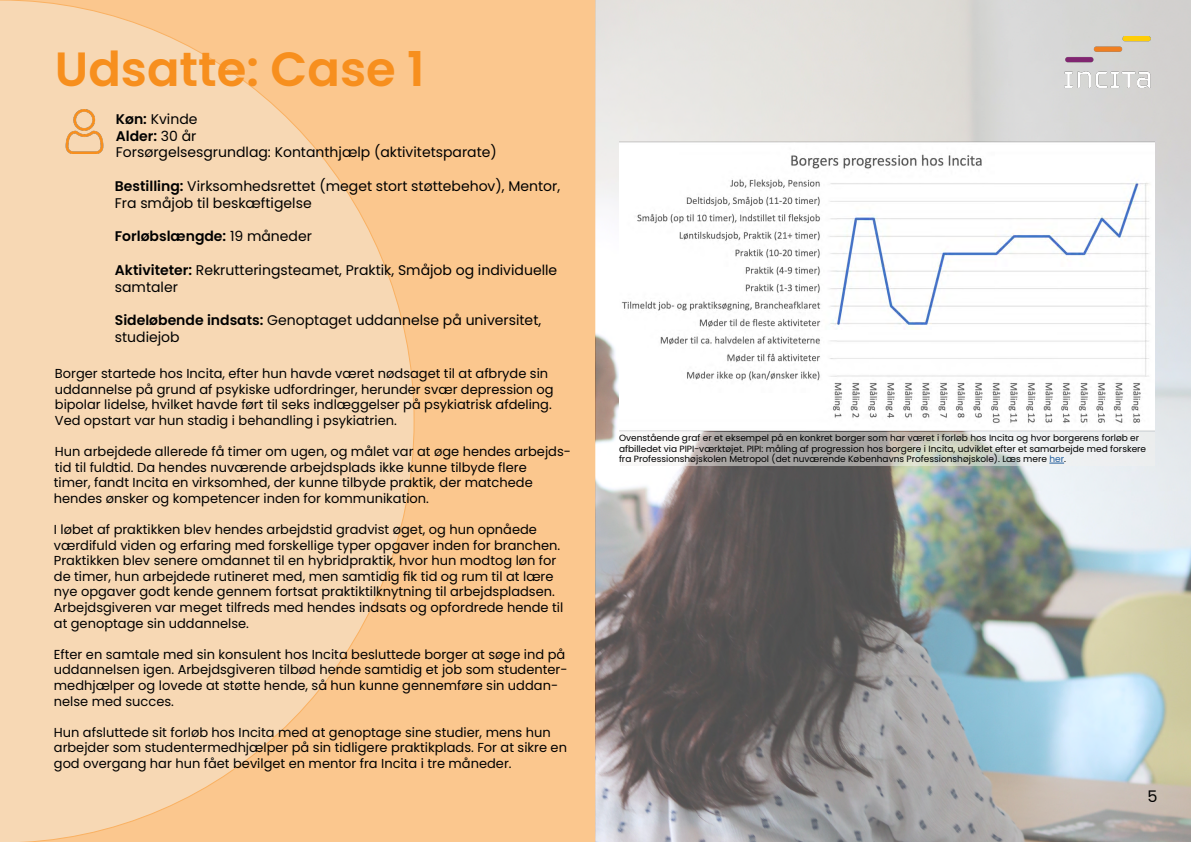
<style>
.page{position:relative;width:1191px;height:842px;background:#fff}
.page>*{position:absolute;margin:0;border:0;box-sizing:border-box;transform-origin:0 0}
.t1{font:600 48px "Poppins";color:#f78f1e}
.t2{font:16px "Poppins";color:#000}
.t3{font:14px/16.8px "Poppins";color:#000}
.t4{font:600 14px "Poppins";color:#000}
.t5{font:13px/15.6px "Poppins";color:#000}
.t6{font:9px/10.8px "Poppins";color:#000}
.s1{font-weight:600}
.s2{font-weight:400}
.s3{color:#215e9e}
</style>
<div class="page">
<div style="left:0;top:0;width:595px;height:842px;background:#fbc78e"></div>
<svg style="left:0;top:0;width:415px;height:842px;fill:#f7d8b4"></svg>
<img style="left:595px;top:0;width:596px;height:842px">
<img style="left:62px;top:109px;width:44px;height:44px">
<img style="left:619px;top:142px;width:536px;height:291px">
<img style="left:1062px;top:36px;width:93px;height:53px">
<svg style="left:619px;top:432px;width:535px;height:34px"></svg>
<svg style="left:1049px;top:463px;width:15px;height:1px"></svg>
<h1 class="t1" style="left:55px;top:42px;width:371px">Udsatte: Case 1</h1>
<p class="t3" style="left:116px;top:111px;width:382px"><span class="s1">Køn:</span> Kvinde<br><span class="s1">Alder:</span> 30 år<br>Forsørgelsesgrundlag: Kontanthjælp (aktivitetsparate)</p>
<p class="t3" style="left:115px;top:178px;width:447px"><span class="s1">Bestilling:</span> Virksomhedsrettet (meget stort støttebehov), Mentor,<br>Fra småjob til beskæftigelse</p>
<p class="t4" style="left:115px;top:228px;width:199px">Forløbslængde: <span class="s2">19 måneder</span></p>
<p class="t3" style="left:115px;top:262px;width:444px"><span class="s1">Aktiviteter:</span> Rekrutteringsteamet, Praktik, Småjob og individuelle samtaler</p>
<p class="t3" style="left:115px;top:312px;width:428px"><span class="s1">Sideløbende indsats:</span> Genoptaget uddannelse på universitet, studiejob</p>
<p class="t5" style="left:55px;top:366px;width:500px">Borger startede hos Incita, efter hun havde været nødsaget til at afbryde sin uddannelse på grund af psykiske udfordringer, herunder svær depression og bipolar lidelse, hvilket havde ført til seks indlæggelser på psykiatrisk afdeling.<br>Ved opstart var hun stadig i behandling i psykiatrien.</p>
<p class="t5" style="left:54px;top:444px;width:518px">Hun arbejdede allerede få timer om ugen, og målet var at øge hendes arbejds&shy;tid til fuldtid. Da hendes nuværende arbejdsplads ikke kunne tilbyde flere<br>timer, fandt Incita en virksomhed, der kunne tilbyde praktik, der matchede hendes ønsker og kompetencer inden for kommunikation.</p>
<p class="t5" style="left:54px;top:522px;width:511px">I løbet af praktikken blev hendes arbejdstid gradvist øget, og hun opnåede værdifuld viden og erfaring med forskellige typer opgaver inden for branchen.<br>Praktikken blev senere omdannet til en hybridpraktik, hvor hun modtog løn for de timer, hun arbejdede rutineret med, men samtidig fik tid og rum til at lære nye opgaver godt kende gennem fortsat praktiktilknytning til arbejdspladsen.<br>Arbejdsgiveren var meget tilfreds med hendes indsats og opfordrede hende til at genoptage sin uddannelse.</p>
<p class="t5" style="left:54px;top:646px;width:515px">Efter en samtale med sin konsulent hos Incita besluttede borger at søge ind på uddannelsen igen. Arbejdsgiveren tilbød hende samtidig et job som studenter&shy;medhjælper og lovede at støtte hende, så hun kunne gennemføre sin uddan&shy;nelse med succes.</p>
<p class="t5" style="left:54px;top:724px;width:514px">Hun afsluttede sit forløb hos Incita med at genoptage sine studier, mens hun arbejder som studentermedhjælper på sin tidligere praktikplads. For at sikre en god overgang har hun fået bevilget en mentor fra Incita i tre måneder.</p>
<p class="t6" style="left:619px;top:432px;width:528px">Ovenstående graf er et eksempel på en konkret borger som har været i forløb hos Incita og hvor borgerens forløb er afbilledet via PIPI-værktøjet. PIPI: måling af progression hos borgere i Incita, udviklet efter et samarbejde med forskere fra Professionshøjskolen Metropol (det nuværende Københavns Professionshøjskole). Læs mere <span class="s3">her</span>.</p>
<p class="t2" style="left:1147px;top:787px;width:12px">5</p>
</div>
